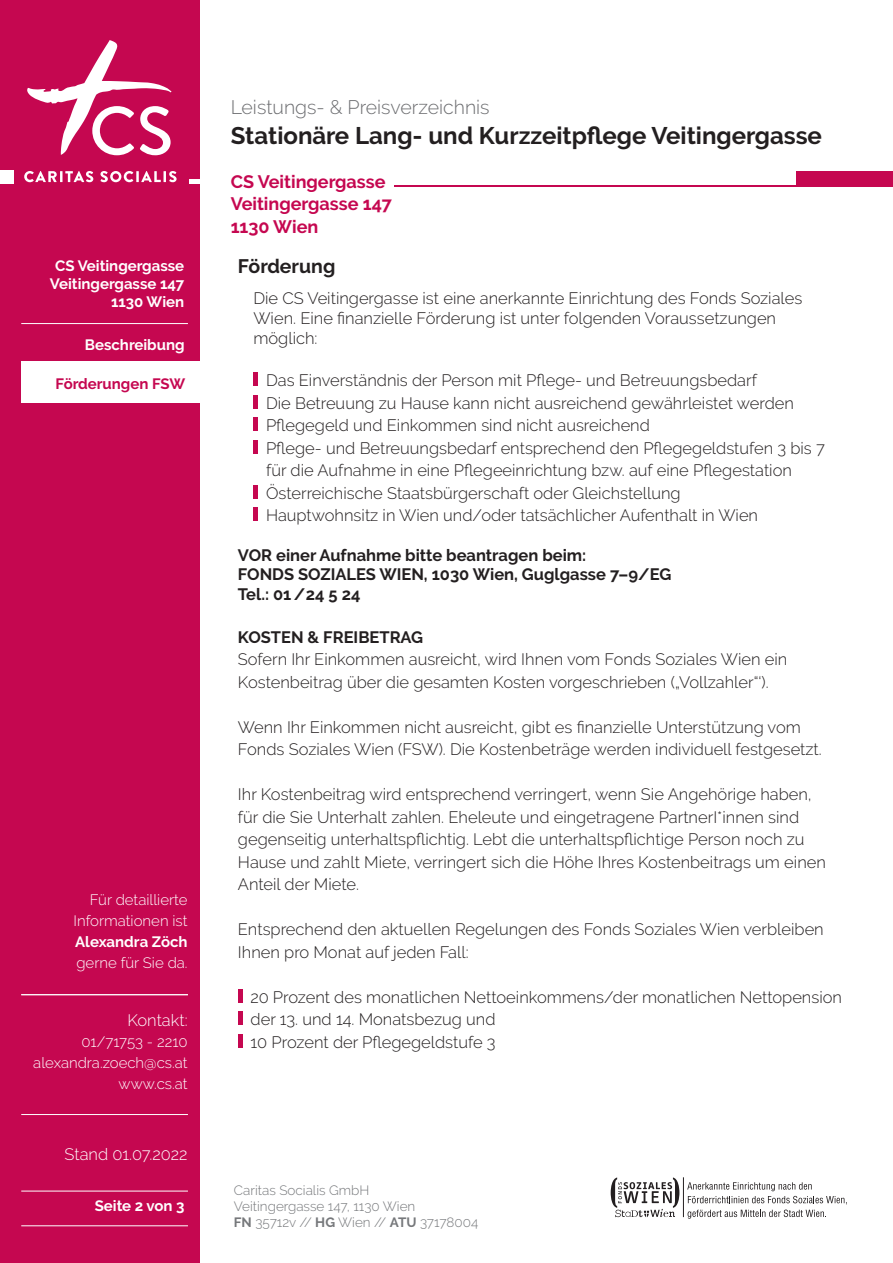
<style>
.page{position:relative;width:893px;height:1263px;background:#fff}
.page>*{position:absolute;margin:0;border:0;box-sizing:border-box;transform-origin:0 0}
.t1{font:700 24px "Raleway";color:#231f20}
.t2{font:300 19.5px "Raleway";color:#6c6d70}
.t3{font:700 19.5px "Raleway";color:#231f20}
.t4{font:700 18px/22.5px "Raleway";color:#c50750}
.t5{font:300 16.5px/22.5px "Raleway";color:#231f20}
.t6{font:700 16.5px/19.8px "Raleway";color:#231f20}
.t7{font:300 16.5px "Raleway";color:#fff}
.t8{font:300 15px/21px "Raleway";color:#fff;text-align:right}
.t9{font:700 15px/18px "Raleway";color:#fff;text-align:right}
.t10{font:700 15px "Raleway";color:#c50750}
.t11{font:300 13.5px/16.2px "Raleway";color:#76787b}
.s1{font-weight:700}
</style>
<div class="page">
<div style="left:0;top:0;width:200px;height:1263px;background:#c50750"></div>
<div style="left:0;top:170px;width:14px;height:13px;background:#fff"></div>
<hr style="left:190px;top:179px;width:10px;height:4px;background:#fff">
<hr style="left:21px;top:1225px;width:167px;height:1px;background:#fff">
<hr style="left:21px;top:1191px;width:167px;height:1px;background:#fff">
<hr style="left:21px;top:1114px;width:167px;height:1px;background:#fff">
<hr style="left:21px;top:994px;width:167px;height:1px;background:#fff">
<svg style="left:27px;top:40px;width:145px;height:115px"></svg>
<svg style="left:24px;top:171px;width:69px;height:11px"></svg>
<svg style="left:100px;top:171px;width:77px;height:11px"></svg>
<div style="left:253px;top:372px;width:5px;height:14px;background:#c50750"></div>
<div style="left:253px;top:395px;width:5px;height:13px;background:#c50750"></div>
<div style="left:253px;top:417px;width:5px;height:14px;background:#c50750"></div>
<div style="left:253px;top:440px;width:5px;height:13px;background:#c50750"></div>
<div style="left:253px;top:485px;width:5px;height:13px;background:#c50750"></div>
<div style="left:253px;top:507px;width:5px;height:14px;background:#c50750"></div>
<div style="left:238px;top:989px;width:5px;height:13px;background:#c50750"></div>
<div style="left:238px;top:1011px;width:5px;height:14px;background:#c50750"></div>
<div style="left:238px;top:1034px;width:5px;height:13px;background:#c50750"></div>
<div style="left:21px;top:361px;width:183px;height:42px;background:#fff"></div>
<hr style="left:21px;top:323px;width:167px;height:1px;background:#fff">
<hr style="left:683px;top:1177px;width:1px;height:40px;background:#231f20">
<svg style="left:687px;top:1182px;width:160px;height:37px"></svg>
<svg style="left:611px;top:1177px;width:68px;height:40px"></svg>
<div style="left:797px;top:171px;width:96px;height:16px;background:#c50750"></div>
<hr style="left:395px;top:185px;width:498px;height:2px;background:#c50750">
<p class="t9" style="left:50px;top:256px;width:136px">CS Veitingergasse<br>Veitingergasse 147<br>1130 Wien</p>
<p class="t9" style="left:85px;top:336px;width:101px">Beschreibung</p>
<p class="t10" style="left:56px;top:375px;width:131px">Förderungen FSW</p>
<p class="t8" style="left:74px;top:889px;width:115px">Für detaillierte<br>Informationen ist</p>
<p class="t9" style="left:75px;top:932px;width:114px">Alexandra Zöch</p>
<p class="t8" style="left:76px;top:952px;width:113px">gerne für Sie da.</p>
<p class="t7" style="left:127px;top:1011px;width:62px">Kontakt:</p>
<p class="t8" style="left:33px;top:1031px;width:156px">01/71753 - 2210 alexandra.zoech@cs.at www.cs.at</p>
<p class="t7" style="left:64px;top:1145px;width:125px">Stand 01.07.2022</p>
<p class="t9" style="left:95px;top:1196px;width:91px">Seite 2 von 3</p>
<p class="t2" style="left:231px;top:95px;width:260px">Leistungs- &amp; Preisverzeichnis</p>
<h1 class="t1" style="left:231px;top:121px;width:593px">Stationäre Lang- und Kurzzeitpflege Veitingergasse</h1>
<p class="t4" style="left:231px;top:170px;width:163px">CS Veitingergasse<br>Veitingergasse 147<br>1130 Wien</p>
<p class="t3" style="left:238px;top:255px;width:99px">Förderung</p>
<p class="t5" style="left:253px;top:288px;width:550px;line-height:19.8px">Die CS Veitingergasse ist eine anerkannte Einrichtung des Fonds Soziales<br>Wien. Eine finanzielle Förderung ist unter folgenden Voraussetzungen möglich:</p>
<p class="t5" style="left:266px;top:369px;width:560px">Das Einverständnis der Person mit Pflege- und Betreuungsbedarf<br>Die Betreuung zu Hause kann nicht ausreichend gewährleistet werden Pflegegeld und Einkommen sind nicht ausreichend<br>Pflege- und Betreuungsbedarf entsprechend den Pflegegeldstufen 3 bis 7 für die Aufnahme in eine Pflegeeinrichtung bzw. auf eine Pflegestation Österreichische Staatsbürgerschaft oder Gleichstellung<br>Hauptwohnsitz in Wien und/oder tatsächlicher Aufenthalt in Wien</p>
<p class="t6" style="left:238px;top:545px;width:435px">VOR einer Aufnahme bitte beantragen beim:<br>FONDS SOZIALES WIEN, 1030 Wien, Guglgasse 7–9/EG<br>Tel.: 01 /24 5 24</p>
<p class="t6" style="left:238px;top:627px;width:187px">KOSTEN &amp; FREIBETRAG</p>
<p class="t5" style="left:238px;top:648px;width:551px">Sofern Ihr Einkommen ausreicht, wird Ihnen vom Fonds Soziales Wien ein<br>Kostenbeitrag über die gesamten Kosten vorgeschrieben („Vollzahler“‘).</p>
<p class="t5" style="left:238px;top:715px;width:585px">Wenn Ihr Einkommen nicht ausreicht, gibt es finanzielle Unterstützung vom<br>Fonds Soziales Wien (FSW). Die Kostenbeträge werden individuell festgesetzt.</p>
<p class="t5" style="left:238px;top:783px;width:589px">Ihr Kostenbeitrag wird entsprechend verringert, wenn Sie Angehörige haben, für die Sie Unterhalt zahlen. Eheleute und eingetragene PartnerI*innen sind gegenseitig unterhaltspflichtig. Lebt die unterhaltspflichtige Person noch zu Hause und zahlt Miete, verringert sich die Höhe Ihres Kostenbeitrags um einen Anteil der Miete.</p>
<p class="t5" style="left:238px;top:918px;width:587px">Entsprechend den aktuellen Regelungen des Fonds Soziales Wien verbleiben<br>Ihnen pro Monat auf jeden Fall:</p>
<p class="t5" style="left:250px;top:985px;width:593px">20 Prozent des monatlichen Nettoeinkommens/der monatlichen Nettopension der 13. und 14. Monatsbezug und<br>10 Prozent der Pflegegeldstufe 3</p>
<p class="t11" style="left:234px;top:1182px;width:246px">Caritas Socialis GmbH<br>Veitingergasse 147, 1130 Wien<br><span class="s1">FN</span> 35712v // <span class="s1">HG</span> Wien // <span class="s1">ATU</span> 37178004</p>
</div>
